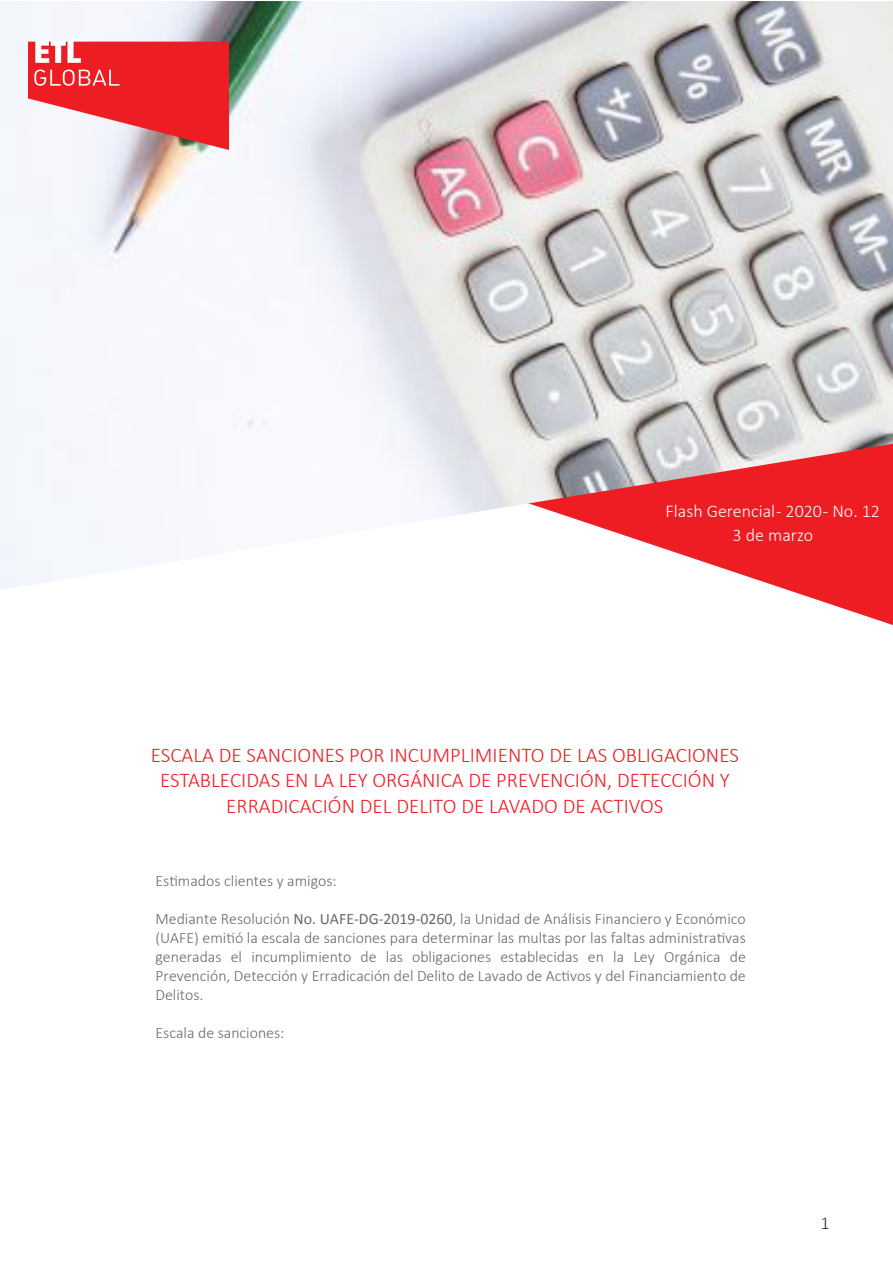
<style>
.page{position:relative;width:893px;height:1263px;background:#fff}
.page>*{position:absolute;margin:0;border:0;box-sizing:border-box;transform-origin:0 0}
.t1{font:300 21px/25.2px "Calibri";color:#ee1d23;text-align:center}
.t2{font:300 18px/24.6px "Calibri";color:#fff;text-align:center}
.t3{font:300 18px "Calibri";color:#312f35}
.t4{font:300 15.9px/19px "Calibri";color:#69676d;text-align:justify}
.s1{font-weight:400}
</style>
<div class="page">
<svg style="left:788px;top:590px;width:105px;height:35px"></svg>
<img style="left:0;top:1px;width:893px;height:589px">
<svg style="left:28px;top:42px;width:201px;height:108px"></svg>
<p class="t2" style="left:666px;top:498px;width:216px">Flash Gerencial - 2020 - No. 12<br>3 de marzo</p>
<h1 class="t1" style="left:151px;top:742px;width:590px">ESCALA DE SANCIONES POR INCUMPLIMIENTO DE LAS OBLIGACIONES<br>ESTABLECIDAS EN LA LEY ORGÁNICA DE PREVENCIÓN, DETECCIÓN Y<br>ERRADICACIÓN DEL DELITO DE LAVADO DE ACTIVOS</h1>
<p class="t4" style="left:156px;top:871px;width:183px">Estimados clientes y amigos:</p>
<p class="t4" style="left:156px;top:909px;width:592px">Mediante Resolución <span class="s1">No. UAFE-DG-2019-0260</span>, la Unidad de Análisis Financiero y Económico (UAFE) emitió la escala de sanciones para determinar las multas por las faltas administrativas generadas el incumplimiento de las obligaciones establecidas en la Ley Orgánica de Prevención, Detección y Erradicación del Delito de Lavado de Activos y del Financiamiento de Delitos.</p>
<p class="t4" style="left:156px;top:1023px;width:130px">Escala de sanciones:</p>
<p class="t3" style="left:820px;top:1211px;width:11px">1</p>
</div>
